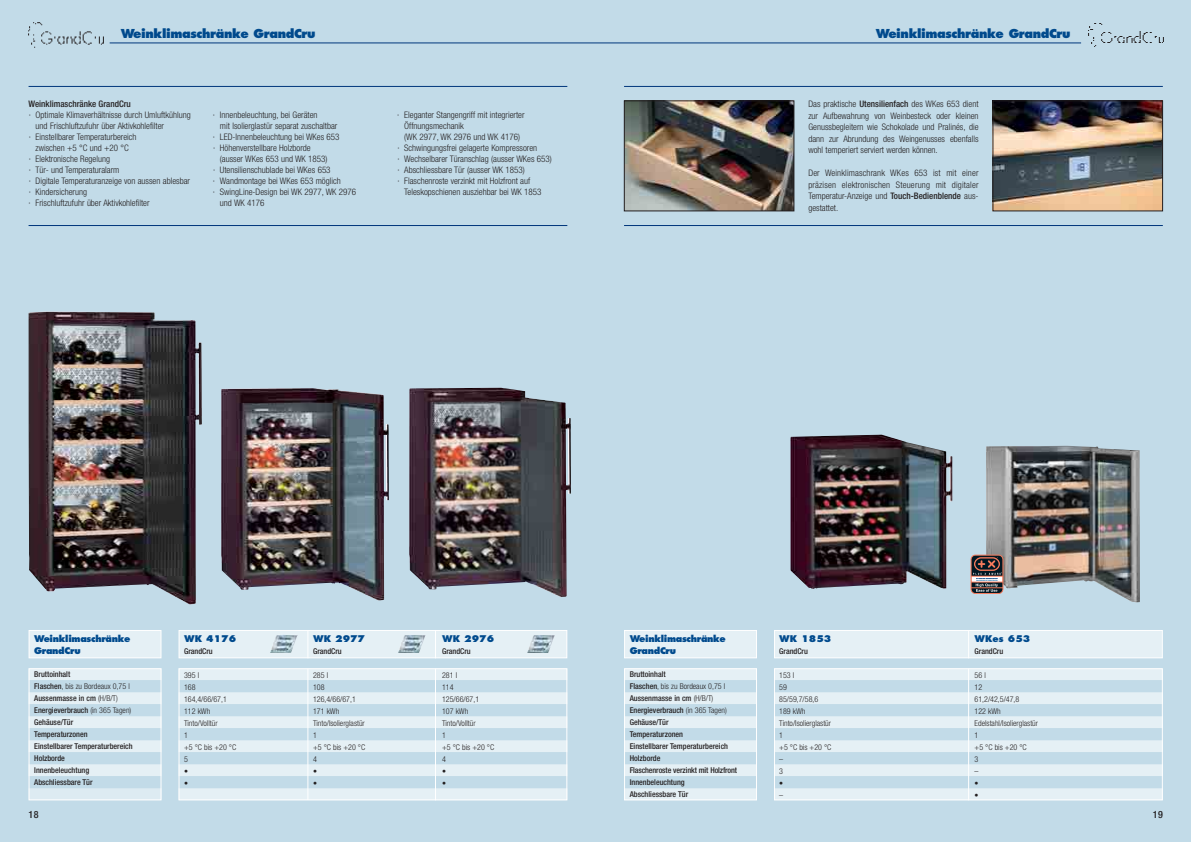
<style>
.page{position:relative;width:1191px;height:842px;background:#fff}
.page>*{position:absolute;margin:0;border:0;box-sizing:border-box;transform-origin:0 0}
.t1{font:800 12px "Futura Std";letter-spacing:-.035em;color:#004a8d}
.t2{font:500 condensed 10px "Helvetica Neue";color:#231f20}
.t3{font:300 condensed 9px/11.5px "Helvetica Neue";color:#231f20;text-align:justify}
.t4{font:800 9px/12px "Futura Std";letter-spacing:-.035em;color:#004a8d}
.t5{font:500 condensed 9px "Helvetica Neue";color:#231f20}
.t6{font:500 condensed 8px/12px "Helvetica Neue";color:#231f20}
.t7{font:300 condensed 8px/12px "Helvetica Neue";color:#231f20}
.s1{font-weight:500}
.s2{font-weight:300}
</style>
<div class="page">
<div style="left:0;top:1px;width:1190px;height:841px;background:#c2dbe8"></div>
<hr style="left:29px;top:86px;width:538px;height:1px;background:#00367b">
<hr style="left:29px;top:225px;width:538px;height:1px;background:#00367b">
<hr style="left:110px;top:43px;width:971px;height:1px;background:#00367b">
<img style="left:1088px;top:23px;width:76px;height:24px">
<hr style="left:624px;top:86px;width:538px;height:1px;background:#00367b">
<hr style="left:624px;top:225px;width:538px;height:1px;background:#00367b">
<img style="left:28px;top:22px;width:83px;height:26px">
<img style="left:409px;top:388px;width:162px;height:209px">
<img style="left:221px;top:388px;width:168px;height:212px">
<img style="left:790px;top:435px;width:162px;height:154px">
<div style="left:29px;top:668px;width:132px;height:12px;background:#e5f0f5"></div>
<div style="left:29px;top:692px;width:132px;height:12px;background:#e5f0f5"></div>
<div style="left:29px;top:716px;width:132px;height:12px;background:#e5f0f5"></div>
<div style="left:29px;top:740px;width:132px;height:12px;background:#e5f0f5"></div>
<div style="left:29px;top:764px;width:132px;height:12px;background:#e5f0f5"></div>
<div style="left:29px;top:788px;width:132px;height:12px;background:#ddebf2"></div>
<div style="left:29px;top:668px;width:132px;height:132px;border:1px solid #fff"></div>
<div style="left:29px;top:630px;width:132px;height:28px;background:#e5f0f5"></div>
<div style="left:29px;top:630px;width:132px;height:28px;border:1px solid #fff"></div>
<div style="left:178px;top:668px;width:389px;height:12px;background:#e5f0f5"></div>
<div style="left:178px;top:692px;width:389px;height:12px;background:#e5f0f5"></div>
<div style="left:178px;top:716px;width:389px;height:12px;background:#e5f0f5"></div>
<div style="left:178px;top:740px;width:389px;height:12px;background:#e5f0f5"></div>
<div style="left:178px;top:764px;width:389px;height:12px;background:#e5f0f5"></div>
<div style="left:178px;top:788px;width:389px;height:12px;background:#e5f0f5"></div>
<div style="left:178px;top:668px;width:389px;height:132px;border:1px solid #fff"></div>
<div style="left:179px;top:630px;width:388px;height:28px;background:#e5f0f5"></div>
<div style="left:178px;top:630px;width:389px;height:28px;border:1px solid #fff"></div>
<svg style="left:307px;top:630px;width:1px;height:28px"></svg>
<hr style="left:307px;top:668px;width:1px;height:132px;background:#fff">
<svg style="left:435px;top:630px;width:1px;height:28px"></svg>
<hr style="left:435px;top:668px;width:1px;height:132px;background:#fff">
<div style="left:624px;top:668px;width:133px;height:12px;background:#e5f0f5"></div>
<div style="left:624px;top:692px;width:133px;height:12px;background:#e5f0f5"></div>
<div style="left:624px;top:716px;width:133px;height:12px;background:#e5f0f5"></div>
<div style="left:624px;top:740px;width:133px;height:12px;background:#e5f0f5"></div>
<div style="left:624px;top:764px;width:133px;height:12px;background:#e5f0f5"></div>
<div style="left:624px;top:788px;width:133px;height:12px;background:#e5f0f5"></div>
<div style="left:624px;top:668px;width:133px;height:132px;border:1px solid #fff"></div>
<div style="left:624px;top:630px;width:132px;height:28px;background:#e5f0f5"></div>
<div style="left:624px;top:630px;width:133px;height:28px;border:1px solid #fff"></div>
<div style="left:774px;top:668px;width:388px;height:12px;background:#e5f0f5"></div>
<div style="left:774px;top:692px;width:388px;height:12px;background:#e5f0f5"></div>
<div style="left:774px;top:716px;width:388px;height:12px;background:#e5f0f5"></div>
<div style="left:774px;top:740px;width:388px;height:12px;background:#e5f0f5"></div>
<div style="left:774px;top:764px;width:388px;height:12px;background:#e5f0f5"></div>
<div style="left:774px;top:788px;width:388px;height:12px;background:#e5f0f5"></div>
<div style="left:774px;top:668px;width:388px;height:132px;border:1px solid #fff"></div>
<div style="left:774px;top:630px;width:388px;height:28px;background:#e5f0f5"></div>
<div style="left:774px;top:630px;width:388px;height:28px;border:1px solid #fff"></div>
<svg style="left:968px;top:630px;width:1px;height:28px"></svg>
<hr style="left:968px;top:668px;width:1px;height:132px;background:#fff">
<img style="left:986px;top:446px;width:154px;height:156px">
<img style="left:626px;top:103px;width:166px;height:106px">
<div style="left:624px;top:101px;width:170px;height:110px;border:1px solid #231f20"></div>
<img style="left:994px;top:103px;width:166px;height:106px">
<div style="left:992px;top:101px;width:170px;height:110px;border:1px solid #231f20"></div>
<img style="left:29px;top:312px;width:173px;height:292px">
<img style="left:270px;top:635px;width:27px;height:18px">
<img style="left:398px;top:635px;width:27px;height:18px">
<img style="left:527px;top:635px;width:27px;height:18px">
<div style="left:971px;top:555px;width:32px;height:39px;border:1px solid #f47a5c;border-radius:4px"></div>
<hr style="left:971px;top:588px;width:32px;height:1px;background:#f47a5c">
<svg style="left:973px;top:557px;width:29px;height:35px"></svg>
<h1 class="t1" style="left:121px;top:28px;width:196px">Weinklimaschränke GrandCru</h1>
<p class="t5" style="left:29px;top:101px;width:104px">Weinklimaschränke GrandCru</p>
<p class="t3" style="left:29px;top:110px;width:163px">· Optimale Klimaverhältnisse durch Umluftkühlung</p>
<p class="t3" style="left:36px;top:121px;width:130px">und Frischluftzufuhr über Aktivkohlefilter</p>
<p class="t3" style="left:29px;top:132px;width:109px">· Einstellbarer Temperaturbereich</p>
<p class="t3" style="left:36px;top:143px;width:95px">zwischen +5 °C und +20 °C</p>
<p class="t3" style="left:29px;top:154px;width:83px">· Elektronische Regelung</p>
<p class="t3" style="left:29px;top:165px;width:92px">· Tür- und Temperaturalarm</p>
<p class="t3" style="left:29px;top:176px;width:163px">· Digitale Temperaturanzeige von aussen ablesbar</p>
<p class="t3" style="left:29px;top:187px;width:60px">· Kindersicherung</p>
<p class="t3" style="left:29px;top:198px;width:123px">· Frischluftzufuhr über Aktivkohlefilter</p>
<p class="t3" style="left:213px;top:110px;width:106px">· Innenbeleuchtung, bei Geräten</p>
<p class="t3" style="left:220px;top:121px;width:119px">mit Isolierglastür separat zuschaltbar</p>
<p class="t3" style="left:213px;top:132px;width:128px">· LED-Innenbeleuchtung bei WKes 653</p>
<p class="t3" style="left:213px;top:143px;width:99px">· Höhenverstellbare Holzborde</p>
<p class="t3" style="left:220px;top:154px;width:109px">(ausser WKes 653 und WK 1853)</p>
<p class="t3" style="left:213px;top:165px;width:119px">· Utensilienschublade bei WKes 653</p>
<p class="t3" style="left:213px;top:176px;width:129px">· Wandmontage bei WKes 653 möglich</p>
<p class="t3" style="left:213px;top:187px;width:145px">· SwingLine-Design bei WK 2977, WK 2976</p>
<p class="t3" style="left:220px;top:198px;width:46px">und WK 4176</p>
<p class="t3" style="left:397px;top:110px;width:129px">· Eleganter Stangengriff mit integrierter</p>
<p class="t3" style="left:404px;top:121px;width:61px">Öffnungsmechanik</p>
<p class="t3" style="left:404px;top:132px;width:117px">(WK 2977, WK 2976 und WK 4176)</p>
<p class="t3" style="left:397px;top:143px;width:141px">· Schwingungsfrei gelagerte Kompressoren</p>
<p class="t3" style="left:397px;top:154px;width:156px">· Wechselbarer Türanschlag (ausser WKes 653)</p>
<p class="t3" style="left:397px;top:165px;width:129px">· Abschliessbare Tür (ausser WK 1853)</p>
<p class="t3" style="left:397px;top:176px;width:134px">· Flaschenroste verzinkt mit Holzfront auf</p>
<p class="t3" style="left:404px;top:187px;width:139px">Teleskopschienen ausziehbar bei WK 1853</p>
<h1 class="t1" style="left:875px;top:28px;width:196px">Weinklimaschränke GrandCru</h1>
<p class="t3" style="left:808px;top:99px;width:172px">Das praktische <span class="s1">Utensilienfach</span> des WKes 653 dient zur Aufbewahrung von Weinbesteck oder kleinen Genussbegleitern wie Schokolade und Pralinés, die dann zur Abrundung des Weingenusses ebenfalls wohl temperiert serviert werden können.</p>
<p class="t3" style="left:808px;top:168px;width:172px">Der Weinklimaschrank WKes 653 ist mit einer präzisen elektronischen Steuerung mit digitaler Temperatur-Anzeige und <span class="s1">Touch-Bedienblende</span> aus&shy;gestattet.</p>
<p class="t4" style="left:34px;top:633px;width:98px">Weinklimaschränke<br>GrandCru</p>
<p class="t6" style="left:34px;top:669px;width:100px">Bruttoinhalt<br>Flaschen<span class="s2">, bis zu Bordeaux 0,75 l<br></span>Aussenmasse in cm <span class="s2">(H/B/T)<br></span>Energieverbrauch <span class="s2">(in 365 Tagen)<br></span>Gehäuse/Tür<br>Temperaturzonen<br>Einstellbarer Temperaturbereich<br>Holzborde<br>Innenbeleuchtung<br>Abschliessbare Tür</p>
<p class="t4" style="left:184px;top:633px;width:54px">WK 4176</p>
<p class="t6" style="left:184px;top:645px;width:30px">GrandCru</p>
<p class="t7" style="left:184px;top:669px;width:54px">395 l<br>168<br>164,4/66/67,1<br>112 kWh<br>Tinto/Volltür<br>1<br>+5 °C bis +20 °C<br>5<br>•<br>•</p>
<p class="t4" style="left:313px;top:633px;width:54px">WK 2977</p>
<p class="t6" style="left:313px;top:645px;width:30px">GrandCru</p>
<p class="t7" style="left:313px;top:669px;width:54px">285 l<br>108<br>126,4/66/67,1<br>171 kWh<br>Tinto/Isolierglastür<br>1<br>+5 °C bis +20 °C<br>4<br>•<br>•</p>
<p class="t4" style="left:442px;top:633px;width:54px">WK 2976</p>
<p class="t6" style="left:442px;top:645px;width:30px">GrandCru</p>
<p class="t7" style="left:442px;top:669px;width:54px">281 l<br>114<br>125/66/67,1<br>107 kWh<br>Tinto/Volltür<br>1<br>+5 °C bis +20 °C<br>4<br>•<br>•</p>
<p class="t4" style="left:629px;top:633px;width:98px">Weinklimaschränke<br>GrandCru</p>
<p class="t6" style="left:629px;top:669px;width:109px">Bruttoinhalt<br>Flaschen<span class="s2">, bis zu Bordeaux 0,75 l<br></span>Aussenmasse in cm <span class="s2">(H/B/T)<br></span>Energieverbrauch <span class="s2">(in 365 Tagen)<br></span>Gehäuse/Tür<br>Temperaturzonen<br>Einstellbarer Temperaturbereich<br>Holzborde<br>Flaschenroste verzinkt mit Holzfront<br>Innenbeleuchtung<br>Abschliessbare Tür</p>
<p class="t4" style="left:779px;top:633px;width:54px">WK 1853</p>
<p class="t6" style="left:779px;top:645px;width:30px">GrandCru</p>
<p class="t7" style="left:779px;top:669px;width:54px">153 l<br>59<br>85/59,7/58,6<br>189 kWh<br>Tinto/Isolierglastür<br>1<br>+5 °C bis +20 °C –<br>3<br>•<br>–</p>
<p class="t4" style="left:974px;top:633px;width:57px">WKes 653</p>
<p class="t6" style="left:974px;top:645px;width:30px">GrandCru</p>
<p class="t7" style="left:974px;top:669px;width:65px">56 l<br>12<br>61,2/42,5/47,8<br>122 kWh<br>Edelstahl/Isolierglastür<br>1<br>+5 °C bis +20 °C<br>3<br>–<br>•<br>•</p>
<p class="t2" style="left:29px;top:811px;width:12px">18</p>
<p class="t2" style="left:1152px;top:811px;width:12px">19</p>
</div>
